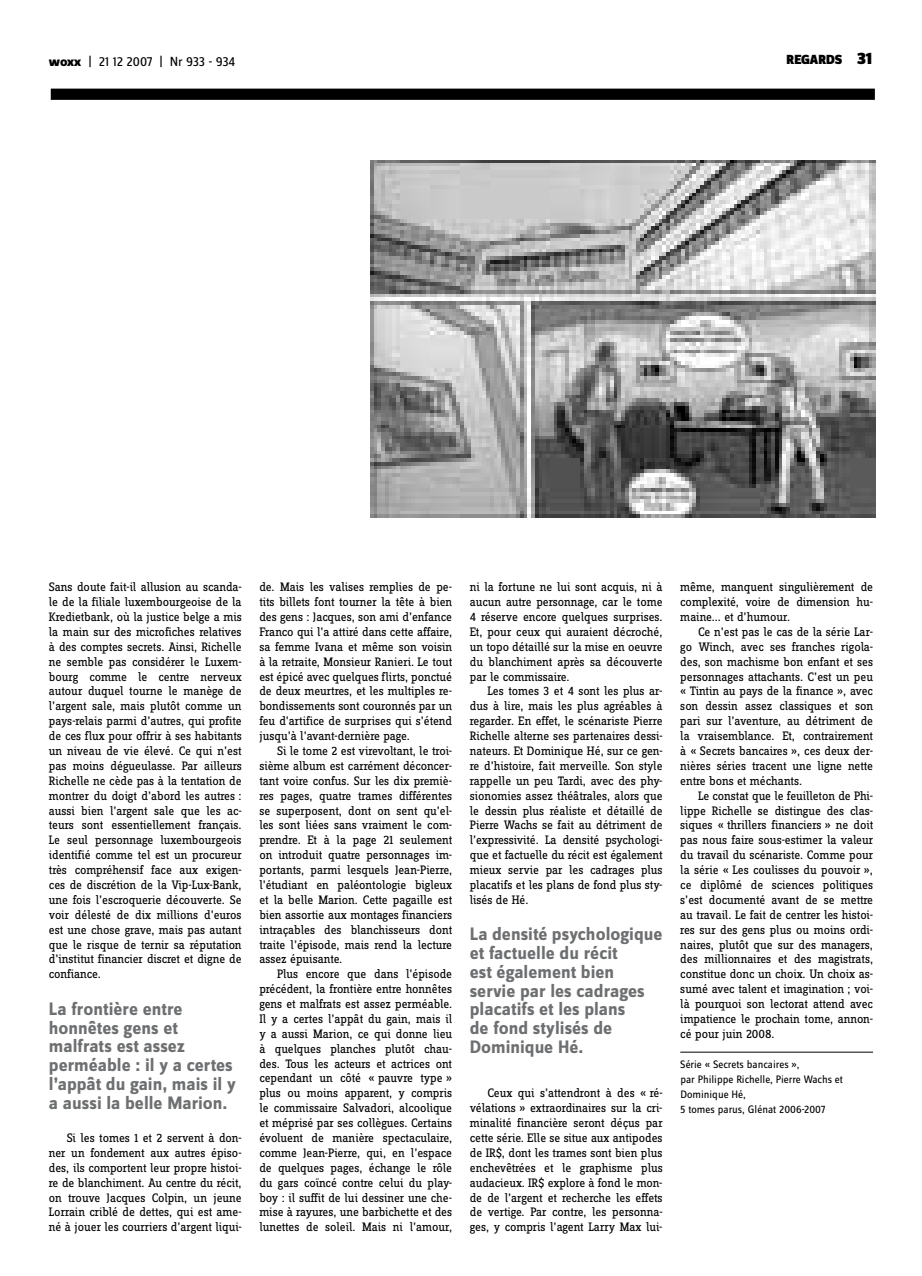
<style>
.page{position:relative;width:922px;height:1276px;background:#fff}
.page>*{position:absolute;margin:0;border:0;box-sizing:border-box;transform-origin:0 0}
.t1{font:700 18.75px/18.8px "Zine Sans Dis";color:#6d6f71}
.t2{font:13.75px "Zine Sans Dis";letter-spacing:-.01em;color:#000}
.t3{font:900 13.75px "Zine Sans Dis";letter-spacing:-.01em;color:#000}
.t4{font:12.75px/14.9px "Zine Slab Dis";letter-spacing:-.005em;color:#000;text-align:justify}
.t5{font:11.25px/15px "Zine Sans Dis";color:#000}
.s1{font-weight:800}
.s2{font-size:17.5px}
</style>
<div class="page">
<hr style="left:680px;top:1052px;width:192px;height:1px;background:#000">
<div style="left:51px;top:89px;width:823px;height:11px;background:#000"></div>
<img style="left:370px;top:160px;width:505px;height:357px">
<p class="t2" style="left:49px;top:54px;width:188px"><span class="s1">woxx</span> | 21 12 2007 | Nr 933 - 934</p>
<p class="t3" style="left:786px;top:55px;width:87px">REGARDS <span class="s2">31</span></p>
<p class="t4" style="left:49px;top:581px;width:194px">Sans doute fait-il allusion au scanda&shy;le de la filiale luxembourgeoise de la Kredietbank, où la justice belge a mis la main sur des microfiches relatives à des comptes secrets. Ainsi, Richelle ne semble pas considérer le Luxem&shy;bourg comme le centre nerveux autour duquel tourne le manège de l’argent sale, mais plutôt comme un pays-relais parmi d’autres, qui profite de ces flux pour offrir à ses habitants un niveau de vie élevé. Ce qui n’est pas moins dégueulasse. Par ailleurs Richelle ne cède pas à la tentation de montrer du doigt d’abord les autres : aussi bien l’argent sale que les ac&shy;teurs sont essentiellement français.<br>Le seul personnage luxembourgeois identifié comme tel est un procureur très compréhensif face aux exigen&shy;ces de discrétion de la Vip-Lux-Bank, une fois l’escroquerie découverte. Se voir délesté de dix millions d’euros est une chose grave, mais pas autant que le risque de ternir sa réputation d’institut financier discret et digne de confiance.</p>
<h1 class="t1" style="left:49px;top:1001px;width:188px">La frontière entre honnêtes gens et malfrats est assez perméable : il y a certes l’appât du gain, mais il y a aussi la belle Marion.</h1>
<p class="t4" style="left:49px;top:1131px;width:194px;text-indent:18px">Si les tomes 1 et 2 servent à don&shy;ner un fondement aux autres épiso&shy;des, ils comportent leur propre histoi&shy;re de blanchiment. Au centre du récit, on trouve Jacques Colpin, un jeune Lorrain criblé de dettes, qui est ame&shy;né à jouer les courriers d’argent liqui-</p>
<p class="t4" style="left:259px;top:581px;width:194px">de. Mais les valises remplies de pe&shy;tits billets font tourner la tête à bien des gens : Jacques, son ami d’enfance Franco qui l’a attiré dans cette affaire, sa femme Ivana et même son voisin à la retraite, Monsieur Ranieri. Le tout est épicé avec quelques flirts, ponctué de deux meurtres, et les multiples re&shy;bondissements sont couronnés par un feu d’artifice de surprises qui s’étend jusqu’à l’avant-dernière page.</p>
<p class="t4" style="left:259px;top:744px;width:194px;text-indent:18px">Si le tome 2 est virevoltant, le troi&shy;sième album est carrément déconcer&shy;tant voire confus. Sur les dix premiè&shy;res pages, quatre trames différentes se superposent, dont on sent qu’el&shy;les sont liées sans vraiment le com&shy;prendre. Et à la page 21 seulement on introduit quatre personnages im&shy;portants, parmi lesquels Jean-Pierre, l’étudiant en paléontologie bigleux et la belle Marion. Cette pagaille est bien assortie aux montages financiers intraçables des blanchisseurs dont traite l’épisode, mais rend la lecture assez épuisante.</p>
<p class="t4" style="left:259px;top:968px;width:194px;text-indent:18px">Plus encore que dans l’épisode précédent, la frontière entre honnêtes gens et malfrats est assez perméable.<br>Il y a certes l’appât du gain, mais il y a aussi Marion, ce qui donne lieu à quelques planches plutôt chau&shy;des. Tous les acteurs et actrices ont cependant un côté « pauvre type » plus ou moins apparent, y compris le commissaire Salvadori, alcoolique et méprisé par ses collègues. Certains évoluent de manière spectaculaire, comme Jean-Pierre, qui, en l’espace de quelques pages, échange le rôle du gars coïncé contre celui du play&shy;boy : il suffit de lui dessiner une che&shy;mise à rayures, une barbichette et des lunettes de soleil. Mais ni l’amour,</p>
<p class="t4" style="left:469px;top:581px;width:194px">ni la fortune ne lui sont acquis, ni à aucun autre personnage, car le tome 4 réserve encore quelques surprises.<br>Et, pour ceux qui auraient décroché, un topo détaillé sur la mise en oeuvre du blanchiment après sa découverte par le commissaire.</p>
<p class="t4" style="left:469px;top:685px;width:194px;text-indent:18px">Les tomes 3 et 4 sont les plus ar&shy;dus à lire, mais les plus agréables à regarder. En effet, le scénariste Pierre Richelle alterne ses partenaires dessi&shy;nateurs. Et Dominique Hé, sur ce gen&shy;re d’histoire, fait merveille. Son style rappelle un peu Tardi, avec des phy&shy;sionomies assez théâtrales, alors que le dessin plus réaliste et détaillé de Pierre Wachs se fait au détriment de l’expressivité. La densité psychologi&shy;que et factuelle du récit est également mieux servie par les cadrages plus placatifs et les plans de fond plus sty&shy;lisés de Hé.</p>
<h1 class="t1" style="left:469px;top:926px;width:194px">La densité psychologique et factuelle du récit<br>est également bien servie par les cadrages placatifs et les plans<br>de fond stylisés de<br>Dominique Hé.</h1>
<p class="t4" style="left:469px;top:1087px;width:194px;text-indent:18px">Ceux qui s’attendront à des « ré&shy;vélations » extraordinaires sur la cri&shy;minalité financière seront déçus par cette série. Elle se situe aux antipodes de IR$, dont les trames sont bien plus enchevêtrées et le graphisme plus audacieux. IR$ explore à fond le mon&shy;de de l’argent et recherche les effets de vertige. Par contre, les personna&shy;ges, y compris l’agent Larry Max lui-</p>
<p class="t4" style="left:680px;top:581px;width:194px">même, manquent singulièrement de complexité, voire de dimension hu&shy;maine... et d’humour.</p>
<p class="t4" style="left:680px;top:625px;width:194px;text-indent:18px">Ce n’est pas le cas de la série Lar&shy;go Winch, avec ses franches rigola&shy;des, son machisme bon enfant et ses personnages attachants. C’est un peu « Tintin au pays de la finance », avec son dessin assez classiques et son pari sur l’aventure, au détriment de la vraisemblance. Et, contrairement à « Secrets bancaires », ces deux der&shy;nières séries tracent une ligne nette entre bons et méchants.</p>
<p class="t4" style="left:680px;top:789px;width:194px;text-indent:18px">Le constat que le feuilleton de Phi&shy;lippe Richelle se distingue des clas&shy;siques « thrillers financiers » ne doit pas nous faire sous-estimer la valeur du travail du scénariste. Comme pour la série « Les coulisses du pouvoir », ce diplômé de sciences politiques s’est documenté avant de se mettre au travail. Le fait de centrer les histoi&shy;res sur des gens plus ou moins ordi&shy;naires, plutôt que sur des managers, des millionnaires et des magistrats, constitue donc un choix. Un choix as&shy;sumé avec talent et imagination ; voi&shy;là pourquoi son lectorat attend avec impatience le prochain tome, annon&shy;cé pour juin 2008.</p>
<p class="t5" style="left:680px;top:1057px;width:164px">Série « Secrets bancaires »,<br>par Philippe Richelle, Pierre Wachs et<br>Dominique Hé,<br>5 tomes parus, Glénat 2006-2007</p>
</div>
